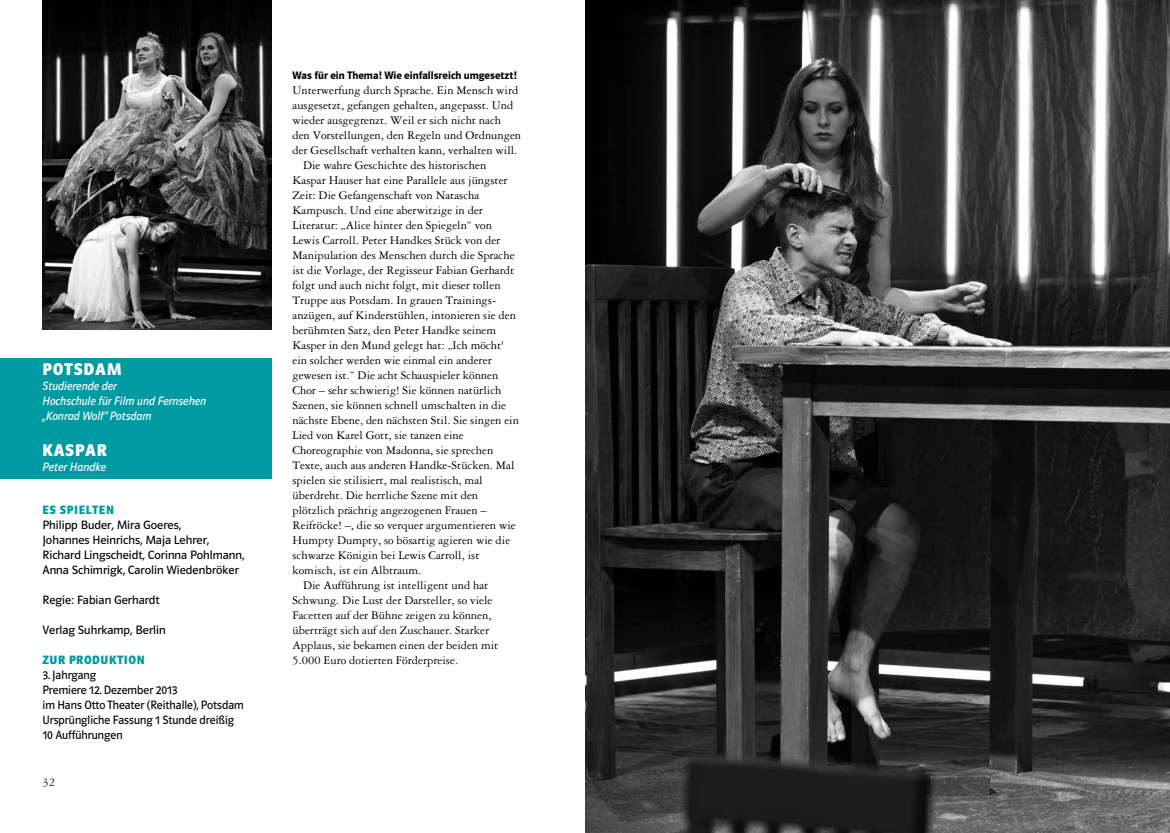
<style>
.page{position:relative;width:1170px;height:833px;background:#fff}
.page>*{position:absolute;margin:0;border:0;box-sizing:border-box;transform-origin:0 0}
.t1{font:700 17.5px "Polo 22 K";letter-spacing:.05em;color:#fff}
.t2{font:12.5px "Garamond Three";color:#000}
.t3{font:12.5px/15px "Polo 22 K Buch";color:#000}
.t4{font:12.5px/15px "Polo 22 K Buch";color:#000;scale:.95 1}
.t5{font:12.5px/15px "Polo 22 K Buch Kursiv";color:#fff;scale:.95 1}
.t6{font:700 12.5px "Polo 22 K";letter-spacing:.05em;color:#009aa3}
.t7{font:11.25px "Polo 22 K Hfett";color:#000}
</style>
<div class="page">
<div style="left:0;top:358px;width:271px;height:120px;background:#009aa3"></div>
<img style="left:585px;top:0;width:584px;height:833px">
<img style="left:43px;top:0;width:228px;height:330px">
<h1 class="t1" style="left:43px;top:359px;width:80px">POTSDAM</h1>
<p class="t5" style="left:43px;top:378px;width:174px">Studierende der<br>Hochschule für Film und Fernsehen „Konrad Wolf“ Potsdam</p>
<h1 class="t1" style="left:43px;top:440px;width:66px">KASPAR</h1>
<p class="t5" style="left:43px;top:459px;width:69px">Peter Handke</p>
<p class="t6" style="left:43px;top:503px;width:73px">ES SPIELTEN</p>
<p class="t3" style="left:43px;top:518px;width:204px">Philipp Buder, Mira Goeres,<br>Johannes Heinrichs, Maja Lehrer, Richard Lingscheidt, Corinna Pohlmann, Anna Schimrigk, Carolin Wiedenbröker</p>
<p class="t3" style="left:43px;top:593px;width:119px">Regie: Fabian Gerhardt</p>
<p class="t3" style="left:43px;top:623px;width:125px">Verlag Suhrkamp, Berlin</p>
<p class="t6" style="left:43px;top:653px;width:103px">ZUR PRODUKTION</p>
<p class="t4" style="left:43px;top:668px;width:213px">3. Jahrgang<br>Premiere 12. Dezember 2013<br>im Hans Otto Theater (Reithalle), Potsdam<br>Ursprüngliche Fassung 1 Stunde dreißig<br>10 Aufführungen</p>
<p class="t2" style="left:43px;top:775px;width:14px">32</p>
<p class="t7" style="left:292px;top:69px;width:226px">Was für ein Thema! Wie einfallsreich umgesetzt!</p>
<p class="t2" style="left:292px;top:84px;width:227px">Unterwerfung durch Sprache. Ein Mensch wird</p>
<p class="t2" style="left:292px;top:99px;width:222px">ausgesetzt, gefangen gehalten, angepasst. Und</p>
<p class="t2" style="left:292px;top:114px;width:210px">wieder ausgegrenzt. Weil er sich nicht nach</p>
<p class="t2" style="left:292px;top:129px;width:230px">den Vorstellungen, den Regeln und Ordnungen</p>
<p class="t2" style="left:292px;top:144px;width:226px">der Gesellschaft verhalten kann, verhalten will.</p>
<p class="t2" style="left:303px;top:159px;width:185px">Die wahre Geschichte des historischen</p>
<p class="t2" style="left:292px;top:174px;width:217px">Kaspar Hauser hat eine Parallele aus jüngster</p>
<p class="t2" style="left:292px;top:189px;width:188px">Zeit: Die Gefangenschaft von Natascha</p>
<p class="t2" style="left:292px;top:204px;width:192px">Kampusch. Und eine aberwitzige in der</p>
<p class="t2" style="left:292px;top:219px;width:201px">Literatur: „Alice hinter den Spiegeln“ von</p>
<p class="t2" style="left:292px;top:234px;width:209px">Lewis Carroll. Peter Handkes Stück von der</p>
<p class="t2" style="left:292px;top:249px;width:223px">Manipulation des Menschen durch die Sprache</p>
<p class="t2" style="left:292px;top:264px;width:223px">ist die Vorlage, der Regisseur Fabian Gerhardt</p>
<p class="t2" style="left:292px;top:279px;width:209px">folgt und auch nicht folgt, mit dieser tollen</p>
<p class="t2" style="left:292px;top:294px;width:205px">Truppe aus Potsdam. In grauen Trainings-</p>
<p class="t2" style="left:292px;top:309px;width:225px">anzügen, auf Kinderstühlen, intonieren sie den</p>
<p class="t2" style="left:292px;top:324px;width:205px">berühmten Satz, den Peter Handke seinem</p>
<p class="t2" style="left:292px;top:339px;width:213px">Kasper in den Mund gelegt hat: „Ich möcht'</p>
<p class="t2" style="left:292px;top:354px;width:201px">ein solcher werden wie einmal ein anderer</p>
<p class="t2" style="left:292px;top:369px;width:207px">gewesen ist.“ Die acht Schauspieler können</p>
<p class="t2" style="left:292px;top:384px;width:210px">Chor – sehr schwierig! Sie können natürlich</p>
<p class="t2" style="left:292px;top:399px;width:215px">Szenen, sie können schnell umschalten in die</p>
<p class="t2" style="left:292px;top:414px;width:228px">nächste Ebene, den nächsten Stil. Sie singen ein</p>
<p class="t2" style="left:292px;top:429px;width:173px">Lied von Karel Gott, sie tanzen eine</p>
<p class="t2" style="left:292px;top:444px;width:202px">Choreographie von Madonna, sie sprechen</p>
<p class="t2" style="left:292px;top:459px;width:223px">Texte, auch aus anderen Handke-Stücken. Mal</p>
<p class="t2" style="left:292px;top:474px;width:192px">spielen sie stilisiert, mal realistisch, mal</p>
<p class="t2" style="left:292px;top:489px;width:187px">überdreht. Die herrliche Szene mit den</p>
<p class="t2" style="left:292px;top:504px;width:196px">plötzlich prächtig angezogenen Frauen –</p>
<p class="t2" style="left:292px;top:519px;width:225px">Reifröcke! –, die so verquer argumentieren wie</p>
<p class="t2" style="left:292px;top:534px;width:219px">Humpty Dumpty, so bösartig agieren wie die</p>
<p class="t2" style="left:292px;top:549px;width:188px">schwarze Königin bei Lewis Carroll, ist</p>
<p class="t2" style="left:292px;top:564px;width:130px">komisch, ist ein Albtraum.</p>
<p class="t2" style="left:303px;top:579px;width:187px">Die Aufführung ist intelligent und hat</p>
<p class="t2" style="left:292px;top:594px;width:201px">Schwung. Die Lust der Darsteller, so viele</p>
<p class="t2" style="left:292px;top:609px;width:200px">Facetten auf der Bühne zeigen zu können,</p>
<p class="t2" style="left:292px;top:624px;width:198px">überträgt sich auf den Zuschauer. Starker</p>
<p class="t2" style="left:292px;top:639px;width:207px">Applaus, sie bekamen einen der beiden mit</p>
<p class="t2" style="left:292px;top:654px;width:167px">5.000 Euro dotierten Förderpreise.</p>
</div>
